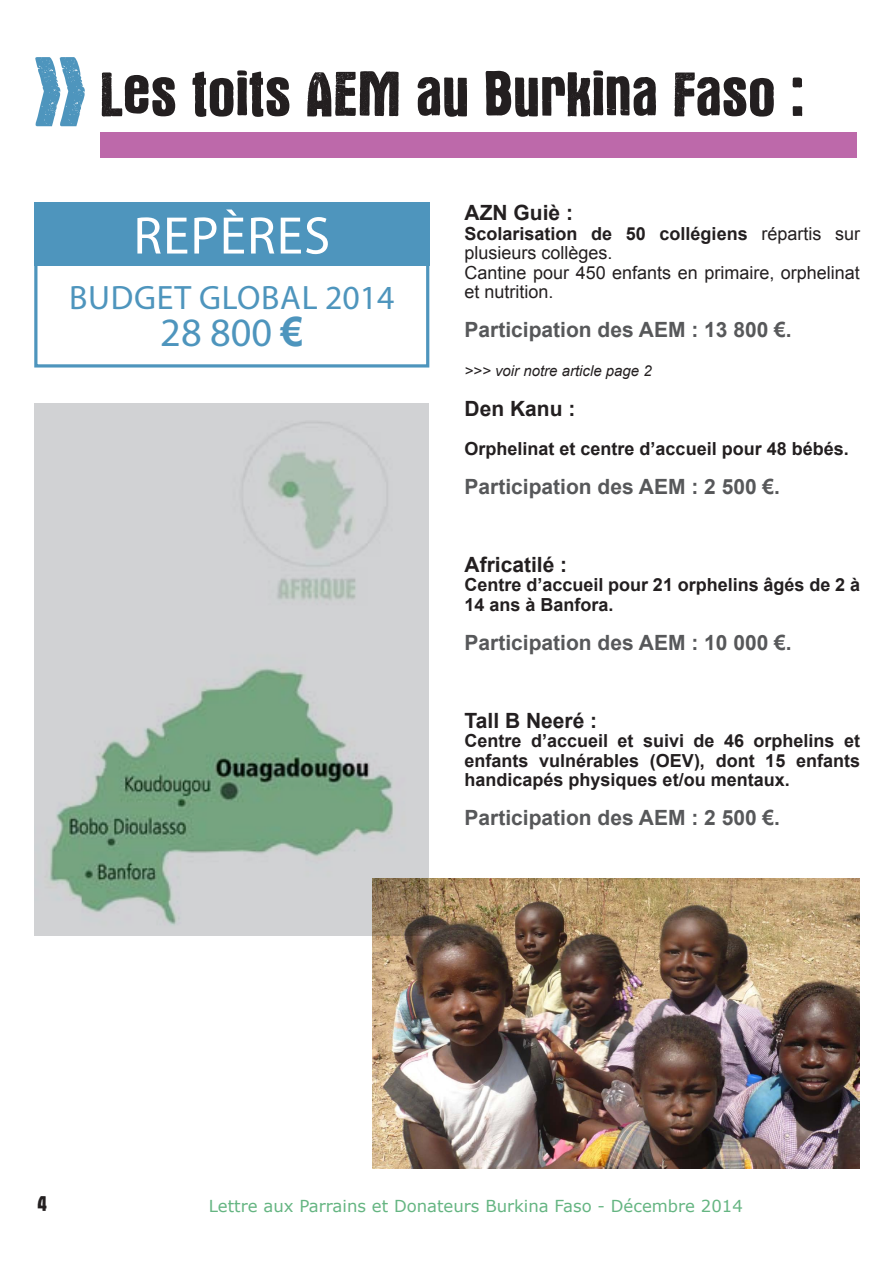
<style>
.page{position:relative;width:893px;height:1263px;background:#fff}
.page>*{position:absolute;margin:0;border:0;box-sizing:border-box;transform-origin:0 0}
.t1{font:66px "Victor";color:#231f20}
.t2{font:53.25px "Myriad Pro";letter-spacing:.02em;color:#fff}
.t3{font:40.35px "Myriad Pro";color:#4e95bd}
.t4{font:33.9px "Myriad Pro";letter-spacing:.02em;color:#4e95bd}
.t5{font:22.5px "Victor";color:#231f20}
.t6{font:700 21px "Arial";color:#57585a}
.t7{font:700 21px "Arial";color:#231f20}
.t8{font:700 18px/19.5px "Arial";color:#231f20}
.t9{font:18px/19.5px "Arial";color:#231f20}
.t10{font:16.5px "Verdana";color:#65b582}
.t11{font:italic 15px "Arial";color:#231f20}
.s1{font-family:"Arial";font-weight:700}
.s2{font-weight:700}
</style>
<div class="page">
<div style="left:34px;top:202px;width:395px;height:165px;border:3px solid #4e95bd"></div>
<div style="left:34px;top:202px;width:396px;height:63px;background:#4e95bd"></div>
<img style="left:372px;top:879px;width:487px;height:289px">
<div style="left:100px;top:132px;width:757px;height:25px;background:#bd69aa"></div>
<svg style="left:35px;top:403px;width:394px;height:532px;background:#b9c3bd"></svg>
<p class="t1" style="left:100px;top:61px;width:705px">Les toits AEM au Burkina Faso :</p>
<p class="t2" style="left:133px;top:203px;width:198px">REPÈRES</p>
<p class="t4" style="left:69px;top:277px;width:327px">BUDGET GLOBAL 2014</p>
<p class="t3" style="left:160px;top:308px;width:144px">28 800 <span class="s1">€</span></p>
<p class="t7" style="left:465px;top:199px;width:110px">AZN Guiè :</p>
<p class="t9" style="left:465px;top:224px;width:397px"><span class="s2">Scolarisation de 50 collégiens</span> répartis sur plusieurs collèges.</p>
<p class="t9" style="left:465px;top:263px;width:397px">Cantine pour 450 enfants en primaire, orphelinat et nutrition.</p>
<p class="t6" style="left:465px;top:316px;width:329px">Participation des AEM : 13 800 €.</p>
<p class="t11" style="left:465px;top:361px;width:189px">&gt;&gt;&gt; voir notre article page 2</p>
<p class="t7" style="left:465px;top:394px;width:112px">Den Kanu :</p>
<p class="t8" style="left:465px;top:439px;width:386px">Orphelinat et centre d’accueil pour 48 bébés.</p>
<p class="t6" style="left:465px;top:472px;width:317px">Participation des AEM : 2 500 €.</p>
<p class="t7" style="left:465px;top:550px;width:104px">Africatilé :</p>
<p class="t8" style="left:465px;top:575px;width:397px">Centre d’accueil pour 21 orphelins âgés de 2 à<br>14 ans à Banfora.</p>
<p class="t6" style="left:465px;top:628px;width:329px">Participation des AEM : 10 000 €.</p>
<p class="t7" style="left:465px;top:706px;width:134px">Tall B Neeré :</p>
<p class="t8" style="left:465px;top:731px;width:397px;text-align:justify">Centre d’accueil et suivi de 46 orphelins et enfants vulnérables (OEV), dont 15 enfants handicapés physiques et/ou mentaux.</p>
<p class="t6" style="left:465px;top:804px;width:317px">Participation des AEM : 2 500 €.</p>
<p class="t5" style="left:38px;top:1192px;width:11px">4</p>
<p class="t10" style="left:209px;top:1194px;width:536px">Lettre aux Parrains et Donateurs Burkina Faso - Décembre 2014</p>
</div>
